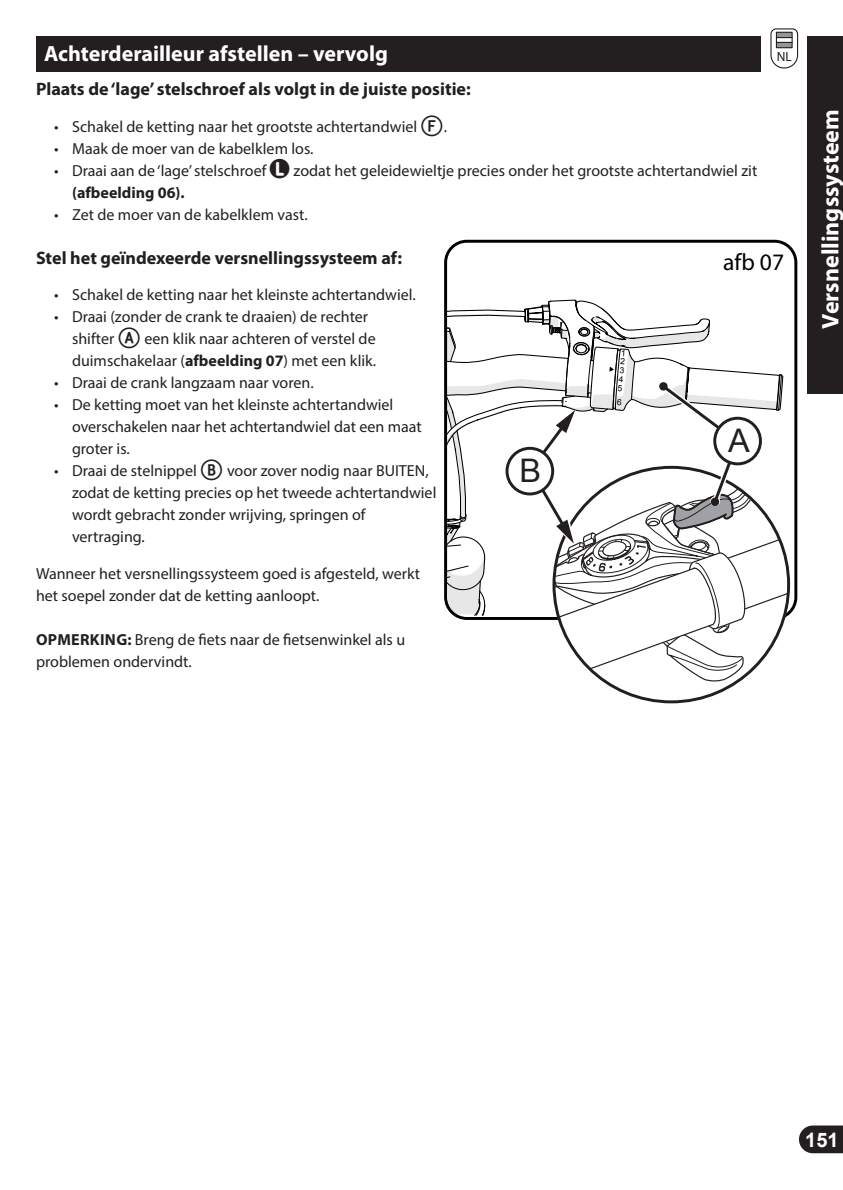
<style>
.page{position:relative;width:843px;height:1190px;background:#fff}
.page>*{position:absolute;margin:0;border:0;box-sizing:border-box;transform-origin:0 0}
.t1{font:32.4px "Arial";color:#231f20}
.Section_Header{font:700 24px "Myriad Pro";color:#fff}
.t2{font:23.6px "Myriad Pro";color:#000}
.Section_Header-2{font:700 22px "Myriad Pro";color:#fff}
.t3{font:700 20px "Arial";color:#fff}
.t4{font:700 18px "Myriad Pro";color:#231f20}
.t5{font:16px/22px "Myriad Pro";color:#231f20}
.t6{font:13.2px "Myriad Pro";color:#231f20}
.s1{font-family:"Fyra Alpha Circle";font-weight:700;font-size:28px}
.s2{font-family:"Circled";font-size:24px}
.s3{font-weight:700}
</style>
<div class="page">
<div style="left:806px;top:36px;width:36px;height:357px;background:#231f20"></div>
<div style="left:36px;top:36px;width:724px;height:36px;background:#231f20"></div>
<svg style="left:799px;top:1125px;width:43px;height:28px"></svg>
<svg style="left:770px;top:28px;width:28px;height:41px"></svg>
<div style="left:444px;top:240px;width:353px;height:380px;border:3px solid #000;border-radius:21px"></div>
<svg style="left:445px;top:245px;width:343px;height:450px"></svg>
<p class="Section_Header-2" style="left:44px;top:39px;width:345px">Achterderailleur afstellen – vervolg</p>
<p class="t4" style="left:36px;top:78px;width:436px">Plaats de ‘lage’ stelschroef als volgt in de juiste positie:</p>
<p class="t5" style="left:54px;top:115px;width:394px">• Schakel de ketting naar het grootste achtertandwiel <span class="s1">F</span>.</p>
<p class="t5" style="left:54px;top:137px;width:261px">• Maak de moer van de kabelklem los.</p>
<p class="t5" style="left:72px;top:159px;width:686px;text-indent:-18px">• Draai aan de ‘lage’ stelschroef <span class="s2">L</span> zodat het geleidewieltje precies onder het grootste achtertandwiel zit <span class="s3">(afbeelding 06).</span></p>
<p class="t5" style="left:54px;top:203px;width:255px">• Zet de moer van de kabelklem vast.</p>
<p class="t4" style="left:36px;top:246px;width:367px">Stel het geïndexeerde versnellingssysteem af:</p>
<p class="t5" style="left:54px;top:284px;width:363px">• Schakel de ketting naar het kleinste achtertandwiel.</p>
<p class="t5" style="left:72px;top:306px;width:305px;text-indent:-18px">• Draai (zonder de crank te draaien) de rechter shifter <span class="s1">A</span> een klik naar achteren of verstel de duimschakelaar (<span class="s3">afbeelding 07</span>) met een klik.</p>
<p class="t5" style="left:54px;top:372px;width:261px">• Draai de crank langzaam naar voren.</p>
<p class="t5" style="left:72px;top:394px;width:351px;text-indent:-18px">• De ketting moet van het kleinste achtertandwiel overschakelen naar het achtertandwiel dat een maat groter is.</p>
<p class="t5" style="left:72px;top:460px;width:366px;text-indent:-18px">• Draai de stelnippel <span class="s1">B</span> voor zover nodig naar BUITEN, zodat de ketting precies op het tweede achtertandwiel wordt gebracht zonder wrijving, springen of vertraging.</p>
<p class="t5" style="left:36px;top:562px;width:385px">Wanneer het versnellingssysteem goed is afgesteld, werkt het soepel zonder dat de ketting aanloopt.</p>
<p class="t5" style="left:36px;top:628px;width:370px"><span class="s3">OPMERKING:</span> Breng de fiets naar de fietsenwinkel als u problemen ondervindt.</p>
<p class="t6" style="left:776px;top:48px;width:16px">NL</p>
<p class="t2" style="left:723px;top:248px;width:62px">afb 07</p>
<p class="t1" style="left:727px;top:419px;width:23px">A</p>
<p class="t1" style="left:519px;top:449px;width:23px">B</p>
<p class="Section_Header" style="left:814px;top:328px;width:221px;rotate:-90deg">Versnellingssysteem</p>
<p class="t3" style="left:805px;top:1125px;width:35px">151</p>
</div>
